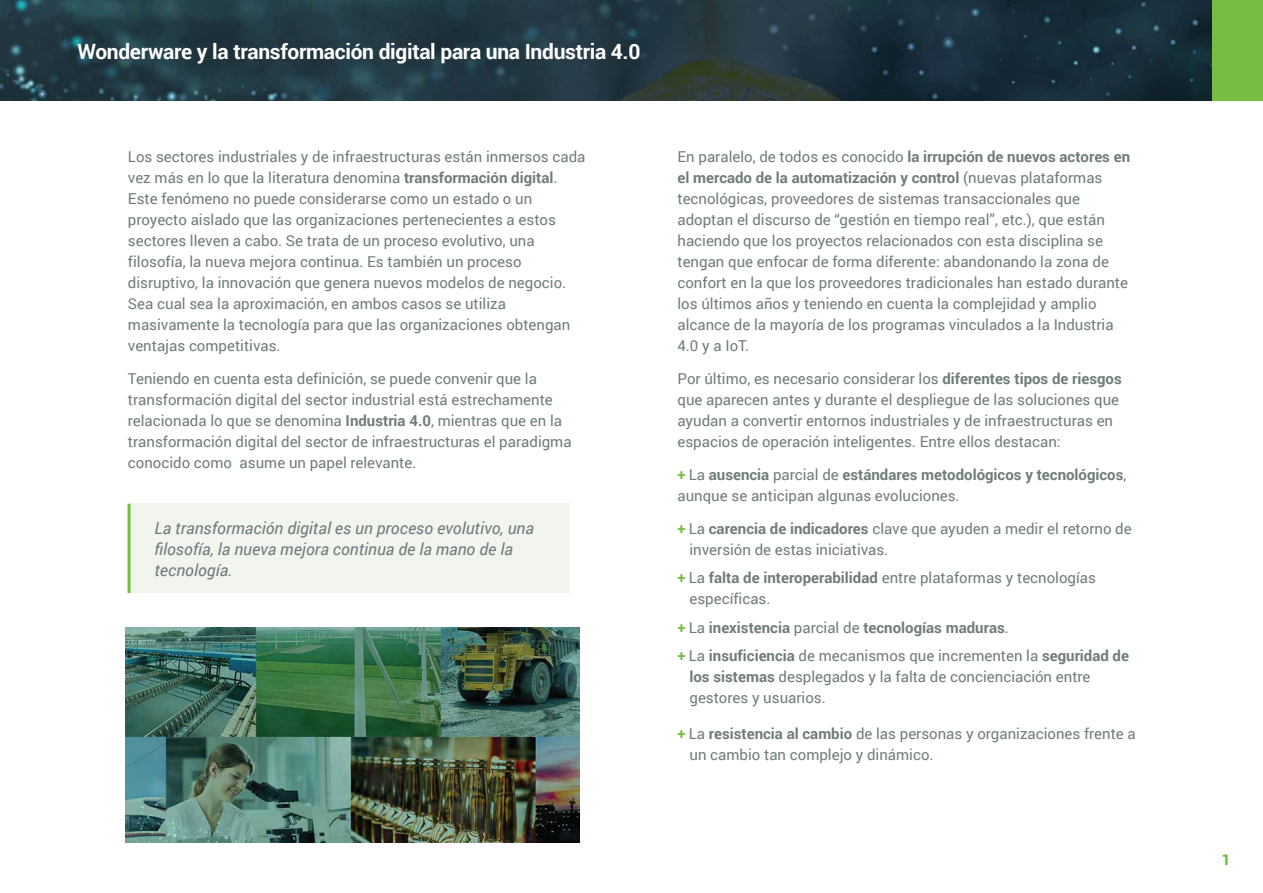
<style>
.page{position:relative;width:1263px;height:893px;background:#fff}
.page>*{position:absolute;margin:0;border:0;box-sizing:border-box;transform-origin:0 0}
.t1{font:700 21px "Roboto";letter-spacing:-.015em;color:#fff}
.t2{font:italic 16.5px/21px "Roboto";color:#707c7c}
.t3{font:15px/21px "Roboto";color:#707c7c}
.t4{font:700 15px/28.5px "Roboto";color:#707c7c}
.t5{font:900 15px "Roboto";color:#77bd43}
.s1{font-weight:700}
.s2{font-weight:700;color:#77bd43}
.s3{color:#77bd43}
.s4{font-weight:400}
</style>
<div class="page">
<img style="left:0;top:0;width:1263px;height:101px">
<div style="left:1212px;top:0;width:51px;height:100px;background:#77bd43"></div>
<div style="left:129px;top:503px;width:441px;height:90px;background:#f2f4ee"></div>
<hr style="left:128px;top:504px;width:2px;height:89px;background:#77bd43">
<img style="left:126px;top:627px;width:453px;height:215px">
<h1 class="t1" style="left:77px;top:37px;width:564px">Wonderware y la transformación digital para una Industria 4.0</h1>
<p class="t3" style="left:128px;top:146px;width:459px">Los sectores industriales y de infraestructuras están inmersos cada vez más en lo que la literatura denomina <span class="s1">transformación digital</span>.<br>Este fenómeno no puede considerarse como un estado o un proyecto aislado que las organizaciones pertenecientes a estos sectores lleven a cabo. Se trata de un proceso evolutivo, una filosofía, la nueva mejora continua. Es también un proceso disruptivo, la innovación que genera nuevos modelos de negocio.<br>Sea cual sea la aproximación, en ambos casos se utiliza masivamente la tecnología para que las organizaciones obtengan ventajas competitivas.</p>
<p class="t3" style="left:128px;top:368px;width:445px">Teniendo en cuenta esta definición, se puede convenir que la transformación digital del sector industrial está estrechamente relacionada lo que se denomina <span class="s1">Industria 4.0</span>, mientras que en la transformación digital del sector de infraestructuras el paradigma conocido como asume un papel relevante.</p>
<p class="t2" style="left:154px;top:517px;width:381px">La transformación digital es un proceso evolutivo, una filosofía, la nueva mejora continua de la mano de la tecnología.</p>
<p class="t3" style="left:677px;top:146px;width:454px">En paralelo, de todos es conocido <span class="s1">la irrupción de nuevos actores en el mercado de la automatización y control</span> (nuevas plataformas tecnológicas, proveedores de sistemas transaccionales que adoptan el discurso de “gestión en tiempo real”, etc.), que están haciendo que los proyectos relacionados con esta disciplina se tengan que enfocar de forma diferente: abandonando la zona de confort en la que los proveedores tradicionales han estado durante los últimos años y teniendo en cuenta la complejidad y amplio alcance de la mayoría de los programas vinculados a la Industria 4.0 y a IoT.</p>
<p class="t3" style="left:677px;top:368px;width:446px">Por último, es necesario considerar los <span class="s1">diferentes tipos de riesgos </span>que aparecen antes y durante el despliegue de las soluciones que ayudan a convertir entornos industriales y de infraestructuras en espacios de operación inteligentes. Entre ellos destacan:</p>
<p class="t3" style="left:677px;top:464px;width:450px"><span class="s2">+</span> La <span class="s1">ausencia</span> parcial de <span class="s1">estándares metodológicos y tecnológicos</span>, aunque se anticipan algunas evoluciones.</p>
<p class="t3" style="left:689px;top:518px;width:444px;text-indent:-12px"><span class="s2">+</span> La <span class="s1">carencia de indicadores</span> clave que ayuden a medir el retorno de inversión de estas iniciativas.</p>
<p class="t3" style="left:689px;top:567px;width:408px;text-indent:-12px"><span class="s2">+</span> La <span class="s1">falta de interoperabilidad</span> entre plataformas y tecnologías específicas.</p>
<p class="t4" style="left:677px;top:613px;width:453px"><span class="s3">+</span> <span class="s4">La</span> inexistencia <span class="s4">parcial de</span> tecnologías maduras<span class="s4">.<br></span><span class="s3">+</span> <span class="s4">La</span> insuficiencia <span class="s4">de mecanismos que incrementen la</span> seguridad de</p>
<p class="t3" style="left:689px;top:666px;width:402px"><span class="s1">los sistemas</span> desplegados y la falta de concienciación entre gestores y usuarios.</p>
<p class="t3" style="left:689px;top:723px;width:448px;text-indent:-12px"><span class="s2">+</span> La <span class="s1">resistencia al cambio</span> de las personas y organizaciones frente a un cambio tan complejo y dinámico.</p>
<p class="t5" style="left:1222px;top:849px;width:10px">1</p>
</div>
